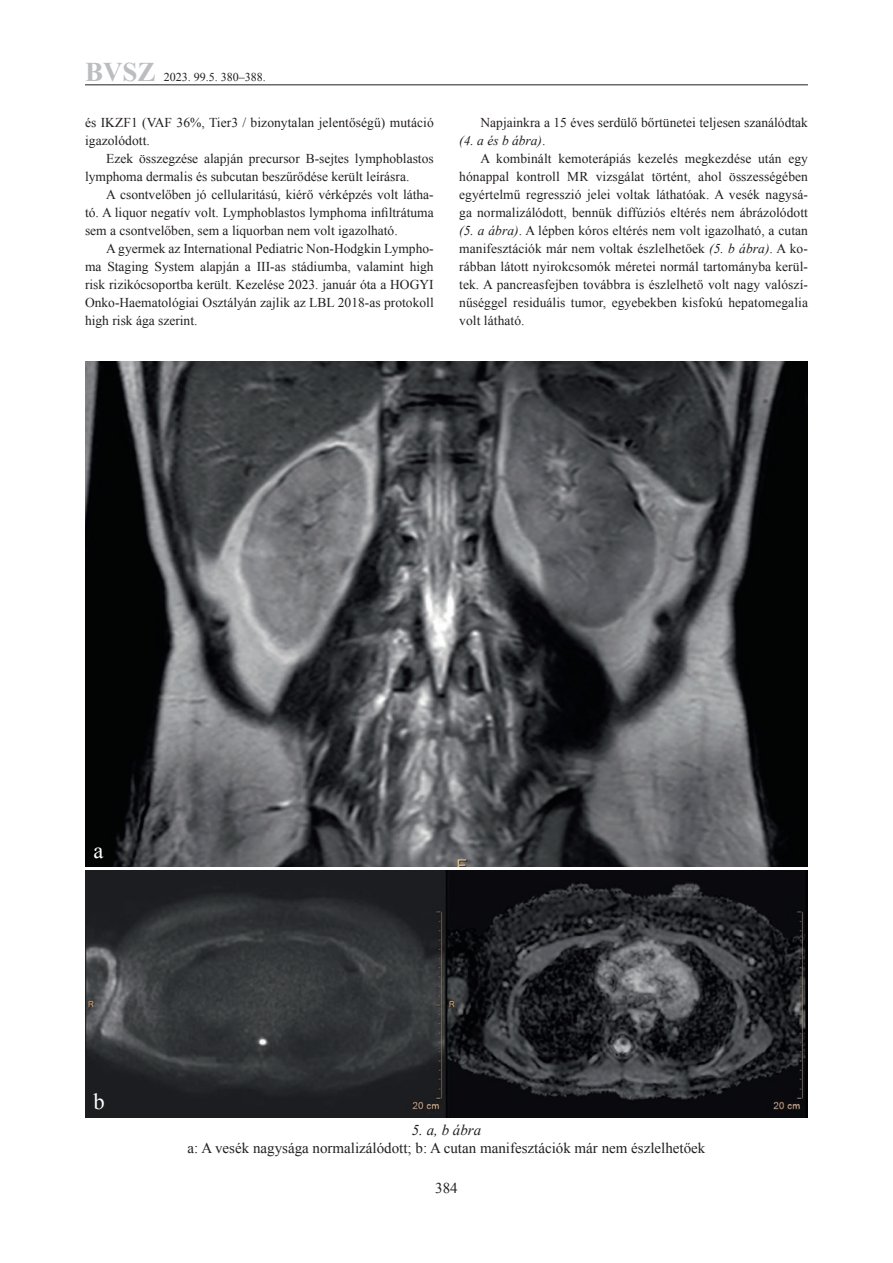
<style>
.page{position:relative;width:893px;height:1263px;background:#fff}
.page>*{position:absolute;margin:0;border:0;box-sizing:border-box;transform-origin:0 0}
.t1{font:700 27px "Times New Roman";color:#bcbdc0}
.Ábraszövegek{font:22.5px "Times New Roman";color:#fff}
.Ábraszövegek-2{font:15px "Times New Roman";color:#231f20}
.Ábraszövegek-3{font:italic 15px "Times New Roman";color:#231f20}
.ESETISMERTETÉS_szöveg__PETIT{font:13.5px/18px "Times New Roman";color:#231f20}
.t2{font:12px "Times New Roman";color:#231f20}
.s1{font-style:italic}
</style>
<div class="page">
<hr style="left:85px;top:85px;width:723px;height:1px;background:#231f20">
<img style="left:85px;top:361px;width:723px;height:505px">
<img style="left:85px;top:870px;width:723px;height:247px">
<h1 class="t1" style="left:85px;top:53px;width:72px">BVSZ</h1>
<p class="t2" style="left:164px;top:69px;width:103px">2023. 99.5. 380–388.</p>
<p class="ESETISMERTETÉS_szöveg__PETIT" style="left:85px;top:113px;width:350px">és IKZF1 (VAF 36%, Tier3 / bizonytalan jelentőségű) mutáció igazolódott.</p>
<p class="ESETISMERTETÉS_szöveg__PETIT" style="left:85px;top:149px;width:350px;text-indent:21px">Ezek összegzése alapján precursor B-sejtes lymphoblastos lymphoma dermalis és subcutan beszűrődése került leírásra.</p>
<p class="ESETISMERTETÉS_szöveg__PETIT" style="left:85px;top:185px;width:350px;text-align:justify;text-indent:21px">A csontvelőben jó cellularitású, kiérő vérképzés volt látha&shy;tó. A liquor negatív volt. Lymphoblastos lymphoma infiltrátuma sem a csontvelőben, sem a liquorban nem volt igazolható.</p>
<p class="ESETISMERTETÉS_szöveg__PETIT" style="left:85px;top:239px;width:350px;text-align:justify;text-indent:21px">A gyermek az International Pediatric Non-Hodgkin Lympho&shy;ma Staging System alapján a III-as stádiumba, valamint high risk rizikócsoportba került. Kezelése 2023. január óta a HOGYI Onko-Haematológiai Osztályán zajlik az LBL 2018-as protokoll high risk ága szerint.</p>
<p class="ESETISMERTETÉS_szöveg__PETIT" style="left:459px;top:113px;width:350px;text-indent:21px">Napjainkra a 15 éves serdülő bőrtünetei teljesen szanálódtak <span class="s1">(4. a és b ábra)</span>.</p>
<p class="ESETISMERTETÉS_szöveg__PETIT" style="left:459px;top:149px;width:350px;text-align:justify;text-indent:21px">A kombinált kemoterápiás kezelés megkezdése után egy hónappal kontroll MR vizsgálat történt, ahol összességében egyértelmű regresszió jelei voltak láthatóak. A vesék nagysá&shy;ga normalizálódott, bennük diffúziós eltérés nem ábrázolódott <span class="s1">(5. a ábra)</span>. A lépben kóros eltérés nem volt igazolható, a cutan manifesztációk már nem voltak észlelhetőek <span class="s1">(5. b ábra)</span>. A ko&shy;rábban látott nyirokcsomók méretei normál tartományba kerül&shy;tek. A pancreasfejben továbbra is észlelhető volt nagy valószí&shy;nűséggel residuális tumor, egyebekben kisfokú hepatomegalia volt látható.</p>
<p class="Ábraszövegek" style="left:94px;top:835px;width:11px">a</p>
<p class="Ábraszövegek" style="left:94px;top:1086px;width:13px">b</p>
<p class="Ábraszövegek-3" style="left:412px;top:1120px;width:71px">5. a, b ábra</p>
<p class="Ábraszövegek-2" style="left:188px;top:1138px;width:519px">a: A vesék nagysága normalizálódott; b: A cutan manifesztációk már nem észlelhetőek</p>
<p class="Ábraszövegek-2" style="left:435px;top:1177px;width:24px">384</p>
</div>
